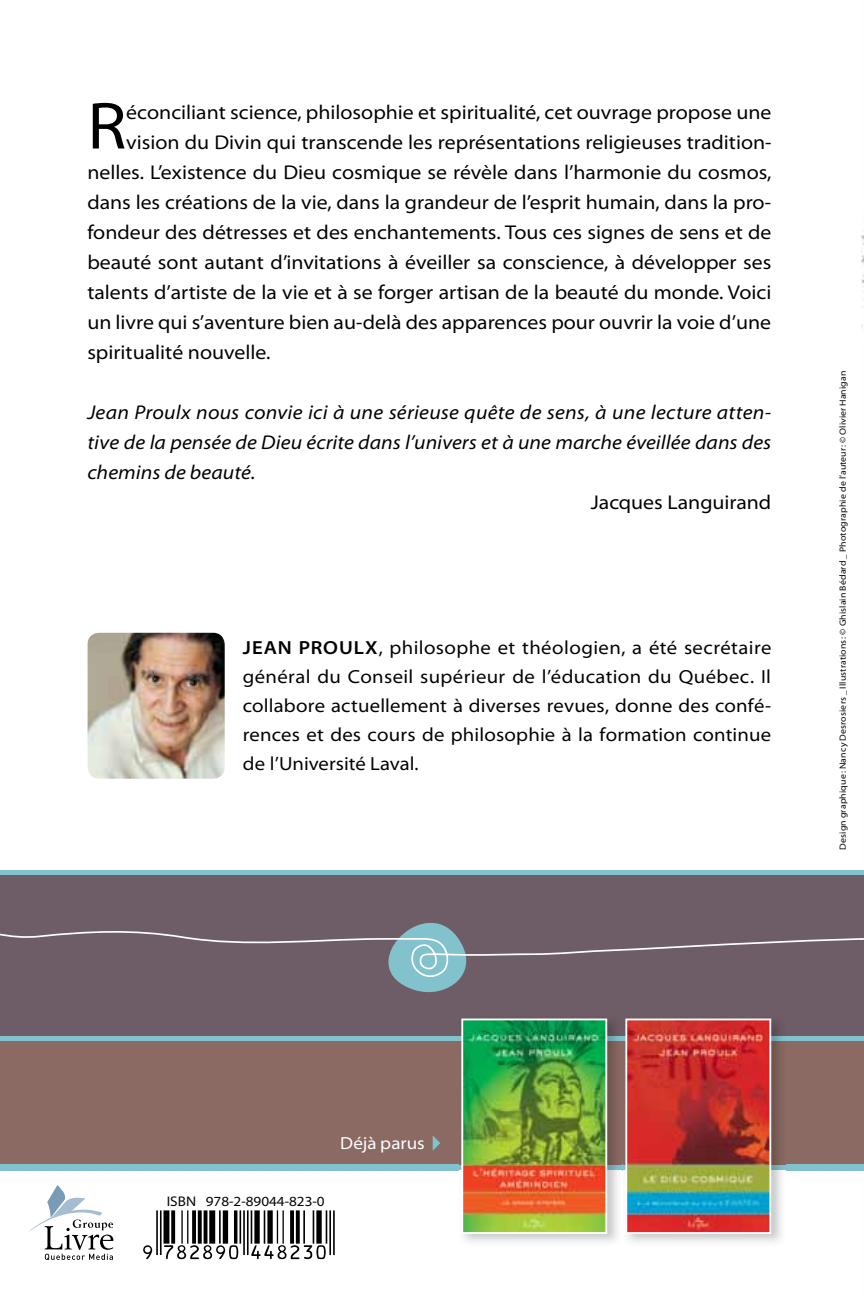
<style>
.page{position:relative;width:864px;height:1296px;background:#fff}
.page>*{position:absolute;margin:0;border:0;box-sizing:border-box;transform-origin:0 0}
.t1{font:semi-expanded 67px "Myriad Pro";color:#000}
.t2{font:semi-expanded 20px "Myriad Pro";color:#000}
.t3{font:italic semi-expanded 20px/30px "Myriad Pro";letter-spacing:.005em;color:#000;text-align:justify}
.t4{font:semi-expanded 19px/29px "Myriad Pro";letter-spacing:.01em;color:#000;text-align:justify}
.t5{font:semi-expanded 17.6px "Myriad Pro";color:#fff}
.t6{font:semi-expanded 14px "Myriad Pro";color:#000}
.t7{font:semi-expanded 9px "Myriad Pro";letter-spacing:.015em;color:#000}
.s1{font-weight:600}
</style>
<div class="page">
<img style="left:862px;top:235px;width:2px;height:936px">
<div style="left:0;top:870px;width:864px;height:300px;background:#81c2cc"></div>
<div style="left:0;top:876px;width:864px;height:160px;background:#6e5d66"></div>
<div style="left:0;top:1042px;width:864px;height:122px;background:#8b6a63"></div>
<svg style="left:29px;top:1185px;width:84px;height:75px"></svg>
<svg style="left:394px;top:923px;width:66px;height:69px"></svg>
<svg style="left:0;top:924px;width:862px;height:54px"></svg>
<img style="left:88px;top:633px;width:137px;height:146px">
<hr style="left:156px;top:1210px;width:2px;height:45px;background:#000">
<hr style="left:160px;top:1210px;width:2px;height:45px;background:#000">
<div style="left:164px;top:1210px;width:5px;height:34px;background:#000"></div>
<svg style="left:171px;top:1210px;width:4px;height:34px"></svg>
<hr style="left:181px;top:1210px;width:2px;height:34px;background:#000">
<hr style="left:187px;top:1210px;width:1px;height:34px;background:#000">
<svg style="left:192px;top:1210px;width:4px;height:34px"></svg>
<svg style="left:198px;top:1210px;width:4px;height:34px"></svg>
<hr style="left:204px;top:1210px;width:3px;height:34px;background:#000">
<div style="left:209px;top:1210px;width:6px;height:34px;background:#000"></div>
<hr style="left:219px;top:1210px;width:2px;height:34px;background:#000">
<div style="left:223px;top:1210px;width:5px;height:34px;background:#000"></div>
<hr style="left:234px;top:1210px;width:3px;height:34px;background:#000">
<hr style="left:240px;top:1210px;width:1px;height:34px;background:#000">
<hr style="left:243px;top:1210px;width:2px;height:45px;background:#000">
<hr style="left:247px;top:1210px;width:2px;height:45px;background:#000">
<hr style="left:251px;top:1210px;width:1px;height:34px;background:#000">
<div style="left:254px;top:1210px;width:6px;height:34px;background:#000"></div>
<hr style="left:264px;top:1210px;width:1px;height:34px;background:#000">
<div style="left:267px;top:1210px;width:6px;height:34px;background:#000"></div>
<hr style="left:277px;top:1210px;width:1px;height:34px;background:#000">
<hr style="left:283px;top:1210px;width:1px;height:34px;background:#000">
<svg style="left:290px;top:1210px;width:4px;height:34px"></svg>
<svg style="left:296px;top:1210px;width:4px;height:34px"></svg>
<hr style="left:303px;top:1210px;width:2px;height:34px;background:#000">
<hr style="left:313px;top:1210px;width:1px;height:34px;background:#000">
<div style="left:316px;top:1210px;width:6px;height:34px;background:#000"></div>
<hr style="left:326px;top:1210px;width:1px;height:34px;background:#000">
<hr style="left:329px;top:1210px;width:2px;height:45px;background:#000">
<hr style="left:333px;top:1210px;width:2px;height:45px;background:#000">
<svg style="left:143px;top:1245px;width:9px;height:14px"></svg>
<svg style="left:164px;top:1245px;width:74px;height:14px"></svg>
<svg style="left:251px;top:1245px;width:75px;height:14px"></svg>
<img style="left:460px;top:1018px;width:162px;height:225px">
<img style="left:460px;top:1042px;width:162px;height:122px">
<img style="left:461px;top:1019px;width:146px;height:215px">
<img style="left:624px;top:1018px;width:162px;height:225px">
<img style="left:624px;top:1042px;width:162px;height:122px">
<img style="left:625px;top:1019px;width:146px;height:215px">
<svg style="left:433px;top:1136px;width:7px;height:15px"></svg>
<h1 class="t1" style="left:87px;top:89px;width:40px">R</h1>
<p class="t2" style="left:126px;top:101px;width:647px">éconciliant science, philosophie et spiritualité, cet ouvrage propose une</p>
<p class="t2" style="left:126px;top:131px;width:647px">vision du Divin qui transcende les représentations religieuses tradition-</p>
<p class="t2" style="left:87px;top:161px;width:686px">nelles. L’existence du Dieu cosmique se révèle dans l’harmonie du cosmos,</p>
<p class="t2" style="left:87px;top:191px;width:685px">dans les créations de la vie, dans la grandeur de l’esprit humain, dans la pro-</p>
<p class="t2" style="left:87px;top:221px;width:686px">fondeur des détresses et des enchantements. Tous ces signes de sens et de</p>
<p class="t2" style="left:87px;top:251px;width:686px">beauté sont autant d’invitations à éveiller sa conscience, à développer ses</p>
<p class="t2" style="left:87px;top:281px;width:686px">talents d’artiste de la vie et à se forger artisan de la beauté du monde. Voici</p>
<p class="t2" style="left:87px;top:311px;width:685px">un livre qui s’aventure bien au-delà des apparences pour ouvrir la voie d’une</p>
<p class="t2" style="left:87px;top:341px;width:184px">spiritualité nouvelle.</p>
<p class="t3" style="left:87px;top:397px;width:685px">Jean Proulx nous convie ici à une sérieuse quête de sens, à une lecture atten&shy;tive de la pensée de Dieu écrite dans l’univers et à une marche éveillée dans des chemins de beauté.</p>
<p class="t2" style="left:591px;top:491px;width:182px">Jacques Languirand</p>
<p class="t4" style="left:243px;top:634px;width:530px"><span class="s1">JEAN PROULX</span>, philosophe et théologien, a été secrétaire général du Conseil supérieur de l’éducation du Québec. Il collabore actuellement à diverses revues, donne des confé&shy;rences et des cours de philosophie à la formation continue de l’Université Laval.</p>
<p class="t7" style="left:838px;top:850px;width:480px;rotate:-90deg">Design graphique : Nancy Desrosiers _ Illustrations : © Ghislain Bédard _ Photographie de l’auteur : © Olivier Hanigan</p>
<p class="t5" style="left:340px;top:1133px;width:86px">Déjà parus</p>
<p class="t6" style="left:167px;top:1193px;width:159px">ISBN 978-2-89044-823-0</p>
</div>
